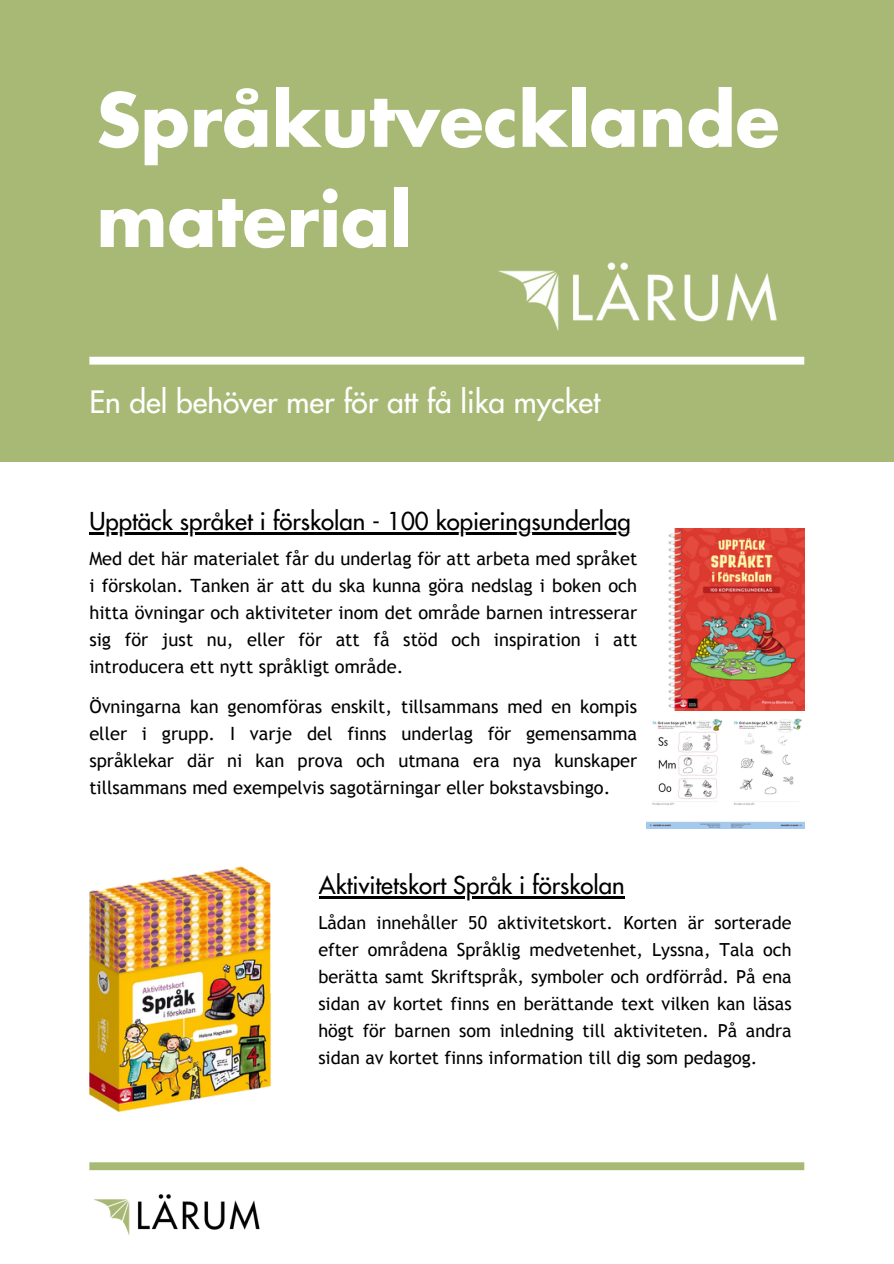
<style>
.page{position:relative;width:894px;height:1264px;background:#fff}
.page>*{position:absolute;margin:0;border:0;box-sizing:border-box;transform-origin:0 0}
.t1{font:700 72px/100.2px "Futura Std";color:#fff}
.t2{font:500 30px "Futura Std";color:#fff}
.t3{font:500 24px "Futura Std";color:#000}
.t4{font:18.3px/27px "Trebuchet MS";color:#000;text-align:justify}
.t5{font:18px/27px "Trebuchet MS";color:#000;text-align:justify}
</style>
<div class="page">
<div style="left:0;top:0;width:893px;height:1263px;background:#a7b974"></div>
<div style="left:0;top:489px;width:893px;height:774px;background:#fff"></div>
<div style="left:89px;top:357px;width:715px;height:7px;background:#fff"></div>
<img style="left:464px;top:262px;width:341px;height:102px">
<div style="left:89px;top:1162px;width:715px;height:8px;background:#a7b974"></div>
<img style="left:93px;top:1194px;width:167px;height:41px">
<div style="left:0;top:462px;width:893px;height:41px;background:#fff"></div>
<img style="left:668px;top:528px;width:136px;height:182px">
<img style="left:646px;top:718px;width:158px;height:110px">
<hr style="left:89px;top:532px;width:541px;height:3px;background:#000">
<img style="left:89px;top:866px;width:182px;height:246px">
<hr style="left:319px;top:896px;width:305px;height:2px;background:#000">
<p class="t1" style="left:96px;top:73px;width:684px">Språkutvecklande material</p>
<p class="t2" style="left:89px;top:388px;width:512px">En del behöver mer för att få lika mycket</p>
<h2 class="t3" style="left:89px;top:510px;width:543px">Upptäck språket i förskolan - 100 kopieringsunderlag</h2>
<h1 class="t4" style="left:89px;top:544px;width:549px">Med det här materialet får du underlag för att arbeta med språket i förskolan. Tanken är att du ska kunna göra nedslag i boken och hitta övningar och aktiviteter inom det område barnen intresserar sig för just nu, eller för att få stöd och inspiration i att introducera ett nytt språkligt område.</h1>
<p class="t4" style="left:89px;top:692px;width:549px">Övningarna kan genomföras enskilt, tillsammans med en kompis eller i grupp. I varje del finns underlag för gemensamma språklekar där ni kan prova och utmana era nya kunskaper tillsammans med exempelvis sagotärningar eller bokstavsbingo.</p>
<h3 class="t3" style="left:319px;top:874px;width:307px">Aktivitetskort Språk i förskolan</h3>
<p class="t5" style="left:318px;top:908px;width:474px">Lådan innehåller 50 aktivitetskort. Korten är sorterade efter områdena Språklig medvetenhet, Lyssna, Tala och berätta samt Skriftspråk, symboler och ordförråd. På ena sidan av kortet finns en berättande text vilken kan läsas högt för barnen som inledning till aktiviteten. På andra sidan av kortet finns information till dig som pedagog.</p>
</div>
